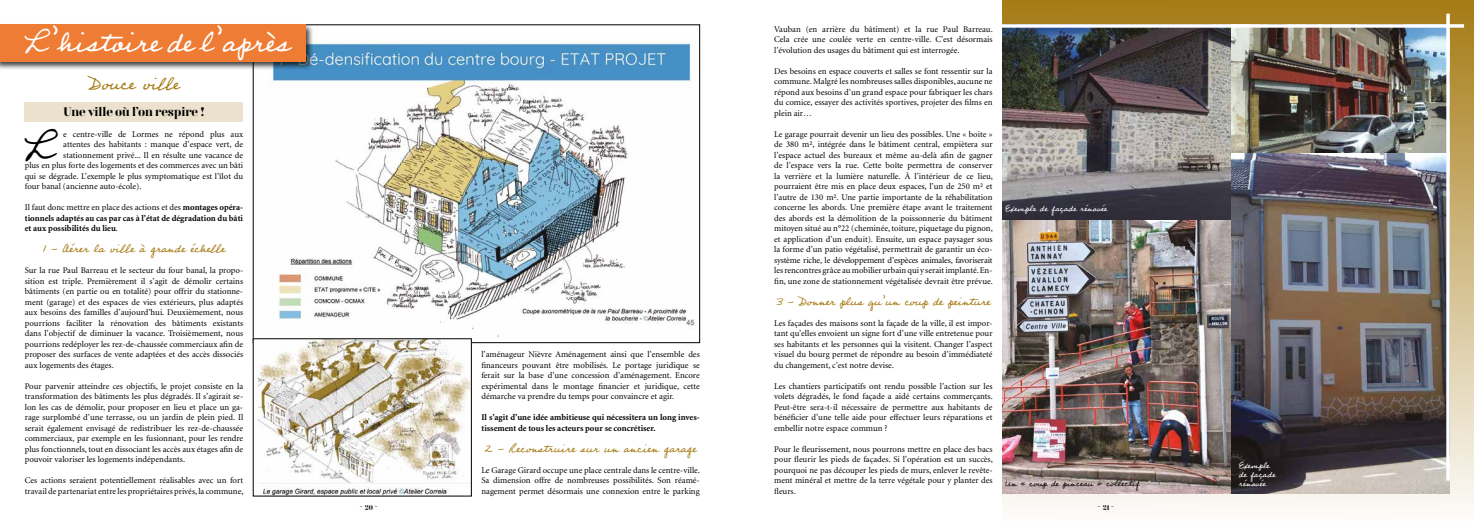
<style>
.page{position:relative;width:1474px;height:521px;background:#fff}
.page>*{position:absolute;margin:0;border:0;box-sizing:border-box;transform-origin:0 0}
.t1{font:45.59px "Professor";color:#000}
.t2{font:35px "Professor";color:#fff}
.t3{font:21px "Professor";color:#a57a13}
.t4{font:14px "Professor";color:#a57a13}
.t5{font:700 12.25px "Carina Pro";color:#000}
.t6{font:10.5px/8.8px "Professor";color:#fff}
.t7{font:10.5px "Professor";color:#000}
.t8{font:10.5px "Gloss Drop";color:#000}
.t9{font:8.75px/10.5px "Minion";color:#000;text-align:justify}
.t10{font:700 8.75px/10.5px "Minion";color:#000;text-align:justify}
.s1{font-weight:400}
.s2{font-family:"Carina Pro";font-weight:700;font-size:7px}
</style>
<div class="page">
<div style="left:1002px;top:0;width:471px;height:521px;background:linear-gradient(to bottom,#a57b14,#fdfcfa)"></div>
<img style="left:258px;top:36px;width:437px;height:303px">
<div style="left:25px;top:102px;width:218px;height:19px;background:#ece1cd"></div>
<div style="left:0;top:23px;width:314px;height:48px;background:#000;opacity:.75"></div>
<div style="left:0;top:25px;width:305px;height:37px;background:#ee7c35"></div>
<img style="left:1002px;top:28px;width:447px;height:465px">
<img style="left:257px;top:341px;width:212px;height:153px">
<svg style="left:1002px;top:24px;width:461px;height:4px"></svg>
<hr style="left:1446px;top:14px;width:3px;height:467px;background:#fff">
<h2 class="t2" style="left:25px;top:19px;width:266px">L’histoire de l’après</h2>
<h3 class="t3" style="left:89px;top:69px;width:92px">Douce ville</h3>
<h3 class="t5" style="left:64px;top:102px;width:142px">Une ville où l’on respire !</h3>
<h1 class="t1" style="left:25px;top:115px;width:30px">L</h1>
<p class="t9" style="left:63px;top:129px;width:181px">e centre-ville de Lormes ne répond plus aux</p>
<p class="t9" style="left:63px;top:139px;width:181px">attentes des habitants : manque d’espace vert, de</p>
<p class="t9" style="left:63px;top:150px;width:181px">stationnement privé... Il en résulte une vacance de</p>
<p class="t9" style="left:25px;top:160px;width:220px">plus en plus forte des logements et des commerces avec un bâti</p>
<p class="t9" style="left:25px;top:171px;width:220px">qui se dégrade. L’exemple le plus symptomatique est l’îlot du</p>
<p class="t9" style="left:25px;top:181px;width:118px">four banal (ancienne auto-école).</p>
<p class="t10" style="left:25px;top:202px;width:220px"><span class="s1">Il faut donc mettre en place des actions et des</span> montages opéra&shy;tionnels adaptés au cas par cas à l’état de dégradation du bâti et aux possibilités du lieu<span class="s1">.</span></p>
<h3 class="t4" style="left:43px;top:239px;width:184px">1 - Aérer la ville à grande échelle</h3>
<p class="t9" style="left:25px;top:265px;width:220px">Sur la rue Paul Barreau et le secteur du four banal, la propo&shy;sition est triple. Premièrement il s’agit de démolir certains bâtiments (en partie ou en totalité) pour offrir du stationne&shy;ment (garage) et des espaces de vies extérieurs, plus adaptés aux besoins des familles d’aujourd’hui. Deuxièmement, nous pourrions faciliter la rénovation des bâtiments existants dans l’objectif de diminuer la vacance. Troisièmement, nous pourrions redéployer les rez-de-chaussée commerciaux afin de proposer des surfaces de vente adaptées et des accès dissociés aux logements des étages.</p>
<p class="t9" style="left:25px;top:381px;width:220px">Pour parvenir atteindre ces objectifs, le projet consiste en la transformation des bâtiments les plus dégradés. Il s’agirait se&shy;lon les cas de démolir, pour proposer en lieu et place un ga&shy;rage surplombé d’une terrasse, ou un jardin de plein pied. Il serait également envisagé de redistribuer les rez-de-chaussée commerciaux, par exemple en les fusionnant, pour les rendre plus fonctionnels, tout en dissociant les accès aux étages afin de pouvoir valoriser les logements indépendants.</p>
<p class="t9" style="left:25px;top:475px;width:220px">Ces actions seraient potentiellement réalisables avec un fort travail de partenariat entre les propriétaires privés, la commune,</p>
<p class="t9" style="left:481px;top:349px;width:220px">l’aménageur Nièvre Aménagement ainsi que l’ensemble des financeurs pouvant être mobilisés. Le portage juridique se ferait sur la base d’une concession d’aménagement. Encore expérimental dans le montage financier et juridique, cette démarche va prendre du temps pour convaincre et agir.</p>
<p class="t10" style="left:481px;top:412px;width:220px">Il s’agit d’une idée ambitieuse qui nécessitera un long inves&shy;tissement de tous les acteurs pour se concrétiser.</p>
<h3 class="t4" style="left:484px;top:438px;width:213px">2 - Reconstruire sur un ancien garage</h3>
<p class="t9" style="left:481px;top:465px;width:220px">Le Garage Girard occupe une place centrale dans le centre-ville.<br>Sa dimension offre de nombreuses possibilités. Son réamé&shy;nagement permet désormais une connexion entre le parking</p>
<p class="t9" style="left:774px;top:24px;width:220px">Vauban (en arrière du bâtiment) et la rue Paul Barreau.<br>Cela crée une coulée verte en centre-ville. C’est désormais l’évolution des usages du bâtiment qui est interrogée.</p>
<p class="t9" style="left:774px;top:66px;width:220px">Des besoins en espace couverts et salles se font ressentir sur la commune. Malgré les nombreuses salles disponibles, aucune ne répond aux besoins d’un grand espace pour fabriquer les chars du comice, essayer des activités sportives, projeter des films en plein air…</p>
<p class="t9" style="left:774px;top:129px;width:220px">Le garage pourrait devenir un lieu des possibles. Une « boite » de 380 m², intégrée dans le bâtiment central, empiètera sur l’espace actuel des bureaux et même au-delà afin de gagner de l’espace vers la rue. Cette boîte permettra de conserver la verrière et la lumière naturelle. À l’intérieur de ce lieu, pourraient être mis en place deux espaces, l’un de 250 m² et l’autre de 130 m². Une partie importante de la réhabilitation concerne les abords. Une première étape avant le traitement des abords est la démolition de la poissonnerie du bâtiment mitoyen situé au n°22 (cheminée, toiture, piquetage du pignon, et application d’un enduit). Ensuite, un espace paysager sous la forme d’un patio végétalisé, permettrait de garantir un éco&shy;système riche, le développement d’espèces animales, favoriserait les rencontres grâce au mobilier urbain qui y serait implanté. En&shy;fin, une zone de stationnement végétalisée devrait être prévue.</p>
<h3 class="t4" style="left:776px;top:291px;width:216px">3 - Donner plus qu’un coup de peinture</h3>
<p class="t9" style="left:774px;top:318px;width:220px">Les façades des maisons sont la façade de la ville, il est impor&shy;tant qu’elles envoient un signe fort d’une ville entretenue pour ses habitants et les personnes qui la visitent. Changer l’aspect visuel du bourg permet de répondre au besoin d’immédiateté du changement, c’est notre devise.</p>
<p class="t9" style="left:774px;top:381px;width:220px">Les chantiers participatifs ont rendu possible l’action sur les volets dégradés, le fond façade a aidé certains commerçants.<br>Peut-être sera-t-il nécessaire de permettre aux habitants de bénéficier d’une telle aide pour effectuer leurs réparations et embellir notre espace commun ?</p>
<p class="t9" style="left:774px;top:444px;width:220px">Pour le fleurissement, nous pourrons mettre en place des bacs pour fleurir les pieds de façades. Si l’opération est un succès, pourquoi ne pas découper les pieds de murs, enlever le revête&shy;ment minéral et mettre de la terre végétale pour y planter des fleurs.</p>
<p class="t6" style="left:1005px;top:203px;width:104px">Exemple de façade rénovée</p>
<p class="t7" style="left:1005px;top:476px;width:136px">Un « coup de pinceau » collectif</p>
<p class="t8" style="left:360px;top:500px;width:20px">-<span class="s2">20</span>-</p>
<p class="t8" style="left:1097px;top:500px;width:18px">-<span class="s2">21</span>-</p>
<p class="t6" style="left:1238px;top:460px;width:38px">Exemple de façade rénovée</p>
</div>
